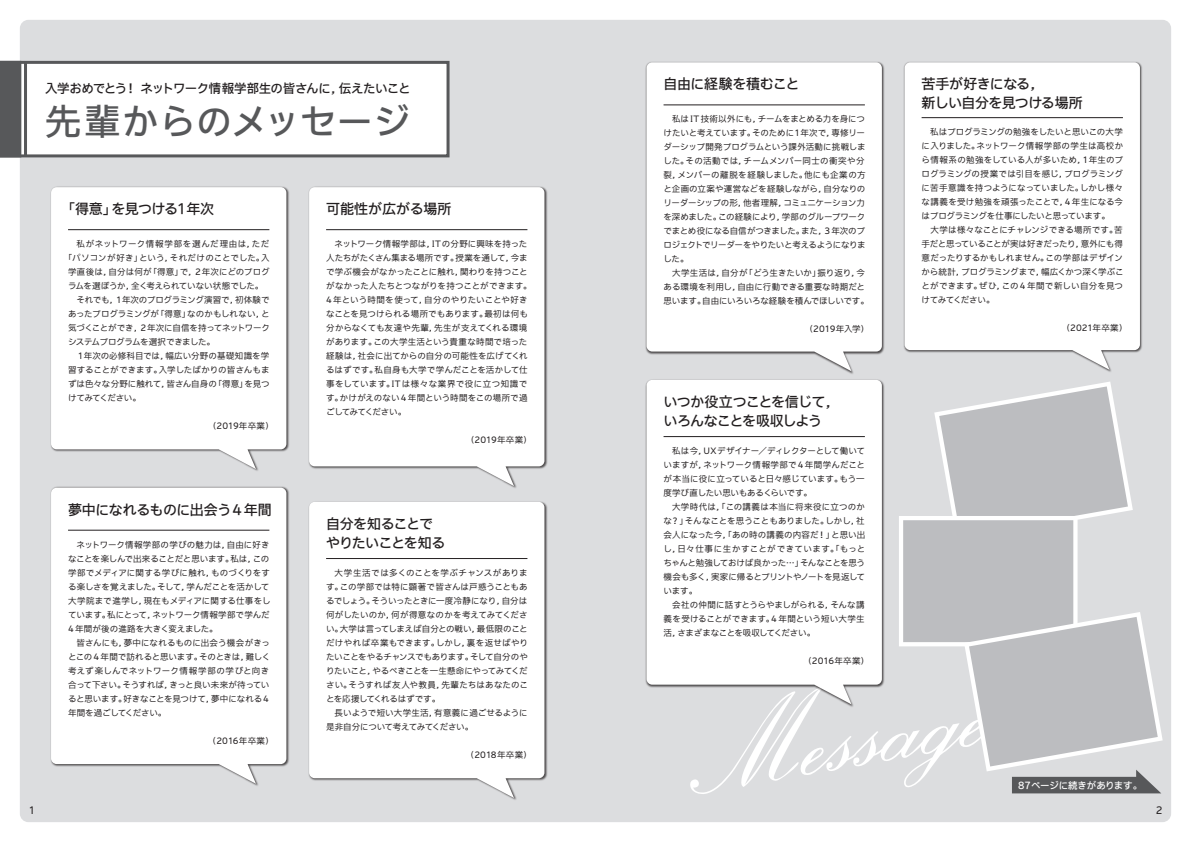
<style>
.page{position:relative;width:1191px;height:842px;background:#fff}
.page>*{position:absolute;margin:0;border:0;box-sizing:border-box;transform-origin:0 0}
.t1{font:120px "Exmouth";color:#fff}
.t2{font:500 36px "Iwa UCDA Goth Std";letter-spacing:.025em;color:#57585a}
.t3{font:500 14px/19px "Iwa UCDA Goth Std";letter-spacing:-.04em;color:#231f20}
.t4{font:500 14px/19px "Iwa UCDA Goth Std";letter-spacing:-.06em;color:#231f20}
.t5{font:500 14px "Iwa UCDA Goth Std";letter-spacing:-.005em;color:#231f20}
.t6{font:500 12.5px "Iwa UCDA Goth Std";letter-spacing:-.045em;color:#231f20}
.t7{font:100 10px "Iwa UCDA Goth Std";color:#231f20}
.t8{font:500 9.5px "Iwa UCDA Goth Std";letter-spacing:-.02em;color:#fff}
.t9{font:100 8.5px/14px "Iwa UCDA Goth Std";letter-spacing:-.005em;color:#231f20}
.t10{font:100 8.5px "Iwa UCDA Goth Std";letter-spacing:-.025em;color:#231f20}
.t11{font:100 8.5px "Iwa UCDA Goth Std";letter-spacing:.015em;color:#231f20}
.t12{font:100 8.5px "Iwa UCDA Goth Std";letter-spacing:.025em;color:#231f20}
.t13{font:100 8.5px "Iwa UCDA Goth Std";letter-spacing:.07em;color:#231f20}
.t14{font:100 8.5px "Iwa UCDA Goth Std";letter-spacing:-.055em;color:#231f20}
.t15{font:100 8.5px "Iwa UCDA Goth Std";letter-spacing:-.06em;color:#231f20}
</style>
<div class="page">
<div style="left:20px;top:20px;width:1151px;height:802px;background:#dcdddf;border-radius:9px"></div>
<img style="left:50px;top:186px;width:239px;height:285px">
<svg style="left:51px;top:187px;width:235px;height:282px;fill:#fff"></svg>
<img style="left:50px;top:486px;width:239px;height:300px">
<div style="left:51px;top:488px;width:235px;height:296px;background:#fff"></div>
<img style="left:308px;top:186px;width:240px;height:302px">
<svg style="left:309px;top:187px;width:235px;height:299px;fill:#fff"></svg>
<img style="left:645px;top:61px;width:240px;height:313px">
<svg style="left:646px;top:62px;width:236px;height:309px;fill:#fff"></svg>
<img style="left:645px;top:379px;width:240px;height:328px">
<div style="left:646px;top:380px;width:236px;height:324px;background:#fff"></div>
<img style="left:903px;top:61px;width:239px;height:311px">
<svg style="left:904px;top:62px;width:236px;height:308px;fill:#fff"></svg>
<img style="left:308px;top:501px;width:240px;height:299px">
<div style="left:309px;top:502px;width:235px;height:296px;background:#fff"></div>
<svg style="left:21px;top:61px;width:428px;height:96px"></svg>
<div style="left:0;top:61px;width:21px;height:96px;background:#57585a"></div>
<hr style="left:24px;top:62px;width:3px;height:94px;background:#57585a">
<hr style="left:68px;top:229px;width:201px;height:1px;background:#231f20">
<hr style="left:68px;top:530px;width:201px;height:1px;background:#231f20">
<hr style="left:326px;top:229px;width:201px;height:1px;background:#231f20">
<hr style="left:663px;top:105px;width:202px;height:1px;background:#231f20">
<hr style="left:663px;top:436px;width:202px;height:1px;background:#231f20">
<hr style="left:921px;top:117px;width:202px;height:1px;background:#231f20">
<hr style="left:326px;top:558px;width:201px;height:1px;background:#231f20">
<svg style="left:934px;top:381px;width:198px;height:160px"></svg>
<div style="left:899px;top:516px;width:178px;height:130px;background:#fff"></div>
<div style="left:903px;top:520px;width:170px;height:122px;background:#bcbdc0"></div>
<svg style="left:964px;top:612px;width:198px;height:181px"></svg>
<h3 class="t6" style="left:45px;top:79px;width:367px">入学おめでとう！ ネットワーク情報学部生の皆さんに，伝えたいこと</h3>
<h2 class="t2" style="left:45px;top:95px;width:366px">先輩からのメッセージ</h2>
<h3 class="t3" style="left:61px;top:198px;width:155px">「得意」を見つける１年次</h3>
<p class="t13" style="left:68px;top:238px;width:203px">　私がネットワーク情報学部を選んだ理由は，ただ</p>
<p class="t9" style="left:64px;top:250px;width:207px">「パソコンが好き」という，それだけのことでした。入</p>
<p class="t12" style="left:68px;top:266px;width:203px">学直後は，自分は何が「得意」で，２年次にどのプログ</p>
<p class="t10" style="left:68px;top:280px;width:197px">ラムを選ぼうか，全く考えられていない状態でした。</p>
<p class="t9" style="left:68px;top:292px;width:203px">　それでも，１年次のプログラミング演習で，初体験で</p>
<p class="t9" style="left:68px;top:306px;width:203px">あったプログラミングが「得意」なのかもしれない，と</p>
<p class="t10" style="left:68px;top:322px;width:203px">気づくことができ，２年次に自信を持ってネットワーク</p>
<p class="t14" style="left:68px;top:336px;width:148px">システムプログラムを選択できました。</p>
<p class="t9" style="left:68px;top:348px;width:203px">　１年次の必修科目では，幅広い分野の基礎知識を学</p>
<p class="t9" style="left:68px;top:362px;width:203px">習することができます。入学したばかりの皆さんもま</p>
<p class="t9" style="left:68px;top:376px;width:203px">ずは色々な分野に触れて，皆さん自身の「得意」を見つ</p>
<p class="t15" style="left:68px;top:392px;width:74px">けてみてください。</p>
<p class="t9" style="left:208px;top:418px;width:67px">（2019年卒業）</p>
<h3 class="t3" style="left:68px;top:499px;width:205px">夢中になれるものに出会う4 年間</h3>
<p class="t9" style="left:68px;top:537px;width:204px">　ネットワーク情報学部の学びの魅力は，自由に好きなことを楽しんで出来ることだと思います。私は，この学部でメディアに関する学びに触れ，ものづくりをする楽しさを覚えました。そして，学んだことを活かして大学院まで進学し，現在もメディアに関する仕事をしています。私にとって，ネットワーク情報学部で学んだ<br>4 年間が後の進路を大きく変えました。<br>　皆さんにも，夢中になれるものに出会う機会がきっとこの4 年間で訪れると思います。そのときは，難しく考えず楽しんでネットワーク情報学部の学びと向き合って下さい。そうすれば，きっと良い未来が待っていると思います。好きなことを見つけて，夢中になれる4年間を過ごしてください。</p>
<p class="t11" style="left:208px;top:734px;width:67px">（2016年卒業）</p>
<h3 class="t5" style="left:326px;top:199px;width:127px">可能性が広がる場所</h3>
<p class="t9" style="left:326px;top:236px;width:207px">　ネットワーク情報学部は，ITの分野に興味を持った人たちがたくさん集まる場所です。授業を通して，今まで学ぶ機会がなかったことに触れ，関わりを持つことがなかった人たちとつながりを持つことができます。<br>4 年という時間を使って，自分のやりたいことや好きなことを見つけられる場所でもあります。最初は何も分からなくても友達や先輩，先生が支えてくれる環境があります。この大学生活という貴重な時間で培った経験は，社会に出てからの自分の可能性を広げてくれるはずです。私自身も大学で学んだことを活かして仕事をしています。ITは様々な業界で役に立つ知識です。かけがえのない4 年間という時間をこの場所で過ごしてみてください。</p>
<p class="t9" style="left:466px;top:432px;width:67px">（2019年卒業）</p>
<h3 class="t4" style="left:326px;top:513px;width:121px">自分を知ることでやりたいことを知る</h3>
<p class="t9" style="left:326px;top:565px;width:203px">　大学生活では多くのことを学ぶチャンスがあります。この学部では特に顕著で皆さんは戸惑うこともあるでしょう。そういったときに一度冷静になり，自分は何がしたいのか，何が得意なのかを考えてみてください。大学は言ってしまえば自分との戦い，最低限のことだけやれば卒業もできます。しかし，裏を返せばやりたいことをやるチャンスでもあります。そして自分のやりたいこと，やるべきことを一生懸命にやってみてください。そうすれば友人や教員，先輩たちはあなたのことを応援してくれるはずです。<br>　長いようで短い大学生活，有意義に過ごせるように是非自分について考えてみてください。</p>
<p class="t11" style="left:466px;top:749px;width:67px">（2018年卒業）</p>
<h3 class="t3" style="left:663px;top:74px;width:137px">自由に経験を積むこと</h3>
<p class="t9" style="left:663px;top:112px;width:207px">　私はIT 技術以外にも，チームをまとめる力を身につけたいと考えています。そのために１年次で，専修リーダーシップ開発プログラムという課外活動に挑戦しました。その活動では，チームメンバー同士の衝突や分裂，メンバーの離脱を経験しました。他にも企業の方と企画の立案や運営などを経験しながら，自分なりのリーダーシップの形，他者理解，コミュニケーション力を深めました。この経験により，学部のグループワークでまとめ役になる自信がつきました。また，３年次のプロジェクトでリーダーをやりたいと考えるようになりました。<br>　大学生活は，自分が「どう生きたいか」振り返り，今ある環境を利用し，自由に行動できる重要な時期だと思います。自由にいろいろな経験を積んでほしいです。</p>
<p class="t10" style="left:805px;top:323px;width:66px">（2019年入学）</p>
<h3 class="t4" style="left:663px;top:391px;width:177px">いつか役立つことを信じて，いろんなことを吸収しよう</h3>
<p class="t9" style="left:663px;top:443px;width:203px">　私は今，UXデザイナー／ディレクターとして働いていますが，ネットワーク情報学部で4 年間学んだことが本当に役に立っていると日々感じています。もう一度学び直したい思いもあるくらいです。<br>　大学時代は，「この講義は本当に将来役に立つのかな？」そんなことを思うこともありました。しかし，社会人になった今，「あの時の講義の内容だ！」と思い出し，日々仕事に生かすことができています。「もっとちゃんと勉強しておけば良かった…」そんなことを思う機会も多く，実家に帰るとプリントやノートを見返しています。<br>　会社の仲間に話すとうらやましがられる，そんな講義を受けることができます。4 年間という短い大学生活，さまざまなことを吸収してください。</p>
<p class="t11" style="left:803px;top:655px;width:67px">（2016年卒業）</p>
<h3 class="t3" style="left:921px;top:74px;width:163px">苦手が好きになる，<br>新しい自分を見つける場所</h3>
<p class="t9" style="left:921px;top:124px;width:203px;text-align:justify">　私はプログラミングの勉強をしたいと思いこの大学に入りました。ネットワーク情報学部の学生は高校から情報系の勉強をしている人が多いため，1年生のプログラミングの授業では引目を感じ，プログラミングに苦手意識を持つようになっていました。しかし様々な講義を受け勉強を頑張ったことで，4 年生になる今はプログラミングを仕事にしたいと思っています。</p>
<p class="t9" style="left:921px;top:222px;width:203px;text-align:justify;text-indent:9px">大学は様々なことにチャレンジできる場所です。苦手だと思っていることが実は好きだったり，意外にも得意だったりするかもしれません。この学部はデザインから統計，プログラミングまで，幅広くかつ深く学ぶことができます。ぜひ，この4 年間で新しい自分を見つけてみてください。</p>
<p class="t9" style="left:1061px;top:320px;width:67px">（2021年卒業）</p>
<h1 class="t1" style="left:663px;top:688px;width:325px;rotate:-10deg">Message</h1>
<p class="t8" style="left:1018px;top:778px;width:125px">87ページに続きがあります。</p>
<p class="t7" style="left:28px;top:803px;width:8px">1</p>
<p class="t7" style="left:1155px;top:803px;width:8px">2</p>
</div>
